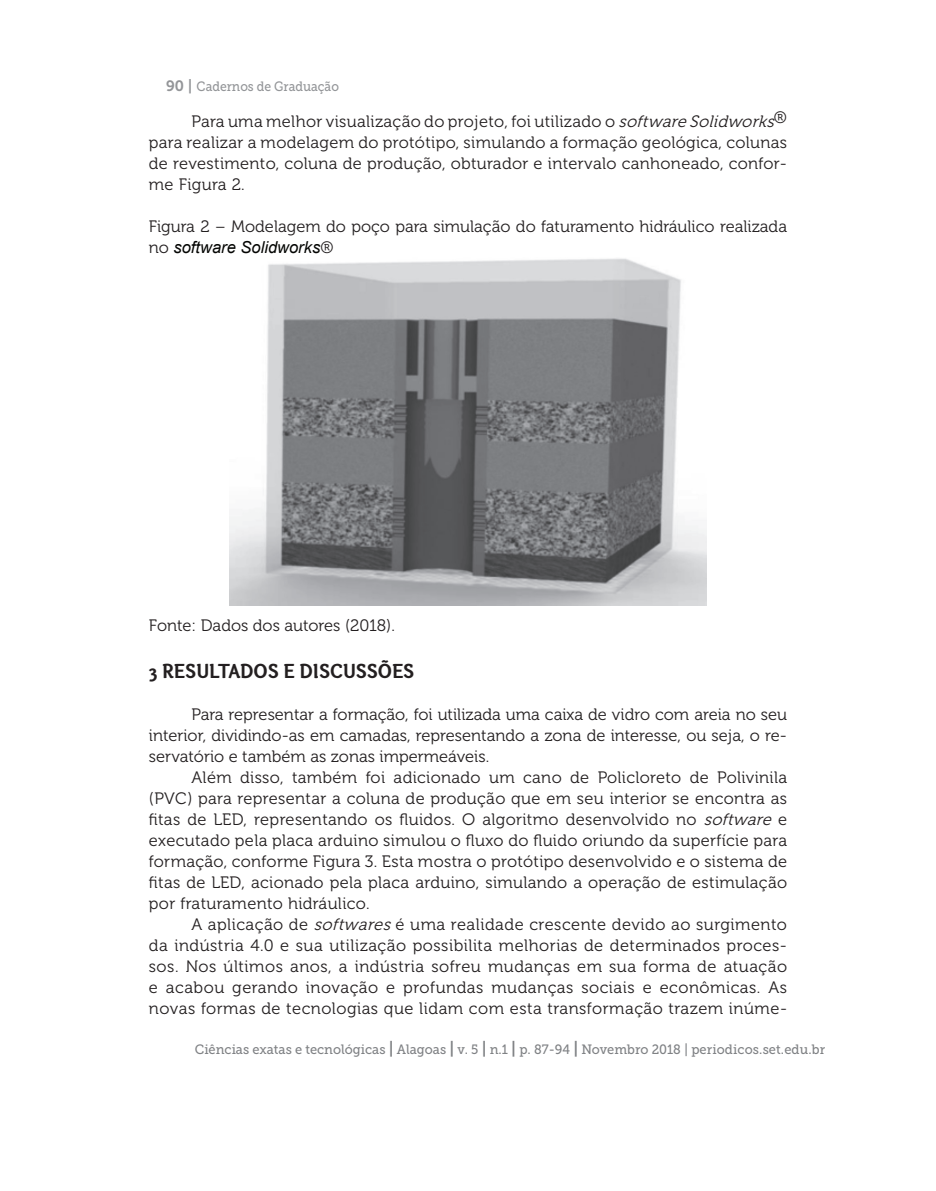
<style>
.page{position:relative;width:936px;height:1191px;background:#fff}
.page>*{position:absolute;margin:0;border:0;box-sizing:border-box;transform-origin:0 0}
.t1{font:21px "Otari Bold Limited";color:#231f20}
.t2{font:16.5px/21px "Museo 300";color:#231f20;text-align:justify}
.t3{font:italic 16.5px "Arial";color:#040503}
.t4{font:13.5px "Museo Slab 500";color:#808285;scale:.95 1}
.t5{font:13.5px "Museo Slab 500";color:#939598;scale:.9 1}
.s1{font-family:"Museo 700";font-size:15px}
.s2{font-style:italic}
.s3{font-family:"Museo 300";font-style:normal;color:#231f20}
.s4{font-family:"Museo 700";font-size:16.5px}
</style>
<div class="page">
<img style="left:230px;top:258px;width:476px;height:348px">
<p class="t5" style="left:166px;top:79px;width:193px"><span class="s1">90 |</span> Cadernos de Graduação</p>
<p class="t2" style="left:149px;top:111px;width:639px;text-indent:43px">Para uma melhor visualização do projeto, foi utilizado o <span class="s2">software Solidworks</span>® para realizar a modelagem do protótipo, simulando a formação geológica, colunas de revestimento, coluna de produção, obturador e intervalo canhoneado, confor&shy;me Figura 2.</p>
<p class="t2" style="left:149px;top:216px;width:639px">Figura 2 – Modelagem do poço para simulação do faturamento hidráulico realizada</p>
<p class="t3" style="left:149px;top:237px;width:186px"><span class="s3">no</span> software Solidworks<span class="s3">®</span></p>
<p class="t2" style="left:149px;top:615px;width:247px">Fonte: Dados dos autores (2018).</p>
<p class="t1" style="left:149px;top:657px;width:267px">3 RESULTADOS E DISCUSSÕES</p>
<p class="t2" style="left:149px;top:704px;width:639px;text-indent:43px">Para representar a formação, foi utilizada uma caixa de vidro com areia no seu interior, dividindo-as em camadas, representando a zona de interesse, ou seja, o re&shy;servatório e também as zonas impermeáveis.</p>
<p class="t2" style="left:149px;top:767px;width:639px;text-indent:43px">Além disso, também foi adicionado um cano de Policloreto de Polivinila (PVC) para representar a coluna de produção que em seu interior se encontra as fitas de LED, representando os fluidos. O algoritmo desenvolvido no <span class="s2">software</span> e executado pela placa arduino simulou o fluxo do fluido oriundo da superfície para formação, conforme Figura 3. Esta mostra o protótipo desenvolvido e o sistema de fitas de LED, acionado pela placa arduino, simulando a operação de estimulação por fraturamento hidráulico.</p>
<p class="t2" style="left:149px;top:914px;width:639px;text-indent:43px">A aplicação de <span class="s2">softwares</span>é uma realidade crescente devido ao surgimento da indústria 4.0 e sua utilização possibilita melhorias de determinados proces&shy;sos. Nos últimos anos, a indústria sofreu mudanças em sua forma de atuação e acabou gerando inovação e profundas mudanças sociais e econômicas. As novas formas de tecnologias que lidam com esta transformação trazem inúme-</p>
<p class="t4" style="left:195px;top:1041px;width:665px">Ciências exatas e tecnológicas <span class="s4">|</span> Alagoas <span class="s4">|</span> v. 5 <span class="s4">|</span> n.1 <span class="s4">|</span> p. 87-94 <span class="s4">|</span> Novembro 2018 | periodicos.set.edu.br</p>
</div>
